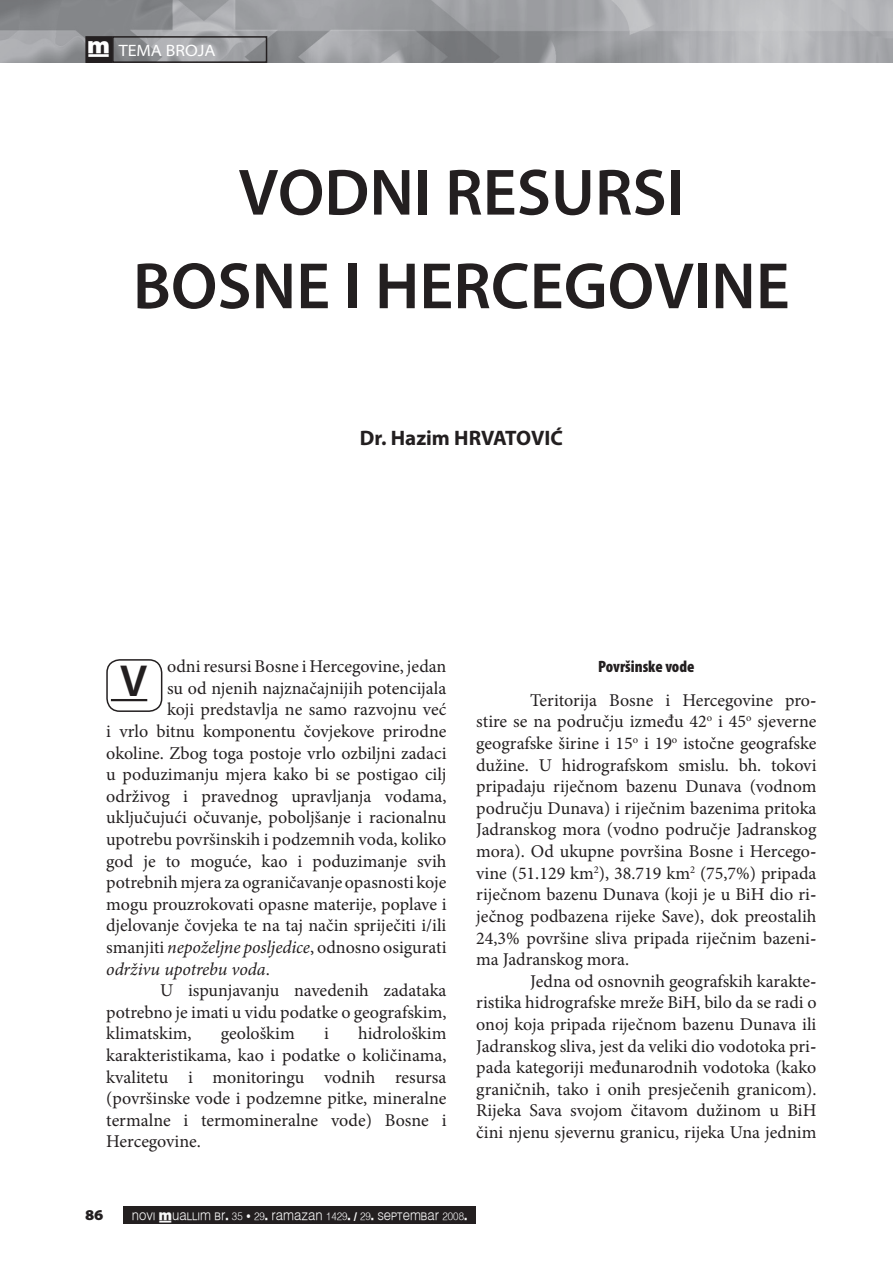
<style>
.page{position:relative;width:893px;height:1263px;background:#fff}
.page>*{position:absolute;margin:0;border:0;box-sizing:border-box;transform-origin:0 0}
.t1{font:600 66px/93.6px "Myriad Pro";color:#231f20;text-align:center}
.t2{font:600 45px "Myriad Pro";color:#231f20}
.t3{font:700 21px "Myriad Pro";color:#231f20}
.t4{font:18px/21.6px "Minion Pro";color:#231f20;text-align:justify}
.t5{font:italic 18px "Minion Pro";letter-spacing:-.005em;color:#231f20}
.t6{font:900 condensed 16.5px "Myriad Pro";color:#231f20}
.t7{font:semi-expanded 16.5px "Myriad Pro";color:#fff}
.t8{font:900 semi-expanded 15px "Myriad Pro";color:#231f20}
.t9{font:10.8px "Muallim";color:#f9f9f9;scale:.91 1}
.s1{font-family:"Muallim";font-stretch:normal}
.s2{font-style:italic}
.s3{font-style:normal}
</style>
<div class="page">
<img style="left:0;top:0;width:893px;height:62px">
<div style="left:86px;top:37px;width:25px;height:25px;background:#231f20"></div>
<div style="left:85px;top:36px;width:27px;height:27px;border:2px solid #231f20"></div>
<div style="left:112px;top:36px;width:155px;height:27px;border:2px solid #231f20"></div>
<div style="left:123px;top:1206px;width:353px;height:18px;background:#231f20"></div>
<hr style="left:111px;top:699px;width:36px;height:2px;background:#231f20">
<div style="left:106px;top:659px;width:56px;height:53px;border:2px solid #231f20;border-radius:13px"></div>
<p class="t7" style="left:88px;top:41px;width:129px"><span class="s1">†</span> TEMA BROJA</p>
<h1 class="t1" style="left:133px;top:147px;width:658px">VODNI RESURSI<br>BOSNE I HERCEGOVINE</h1>
<p class="t3" style="left:360px;top:424px;width:205px">Dr. Hazim HRVATOVIĆ</p>
<p class="t4" style="left:167px;top:656px;width:281px">odni resursi Bosne i Hercegovine, jedan</p>
<p class="t4" style="left:167px;top:677px;width:281px">su od njenih najznačajnijih potencijala</p>
<p class="t4" style="left:167px;top:699px;width:281px">koji predstavlja ne samo razvojnu već</p>
<p class="t4" style="left:106px;top:720px;width:342px">i vrlo bitnu komponentu čovjekove prirodne</p>
<p class="t4" style="left:106px;top:742px;width:342px">okoline. Zbog toga postoje vrlo ozbiljni zadaci</p>
<p class="t4" style="left:106px;top:764px;width:342px">u poduzimanju mjera kako bi se postigao cilj</p>
<p class="t4" style="left:106px;top:785px;width:342px">održivog i pravednog upravljanja vodama,</p>
<p class="t4" style="left:106px;top:807px;width:342px">uključujući očuvanje, poboljšanje i racionalnu</p>
<p class="t4" style="left:106px;top:828px;width:342px">upotrebu površinskih i podzemnih voda, koliko</p>
<p class="t4" style="left:106px;top:850px;width:342px">god je to moguće, kao i poduzimanje svih</p>
<p class="t4" style="left:106px;top:872px;width:342px">potrebnih mjera za ograničavanje opasnosti koje</p>
<p class="t4" style="left:106px;top:893px;width:342px">mogu prouzrokovati opasne materije, poplave i</p>
<p class="t4" style="left:106px;top:915px;width:342px">djelovanje čovjeka te na taj način spriječiti i/ili</p>
<p class="t4" style="left:106px;top:936px;width:342px">smanjiti <span class="s2">nepoželjne posljedice</span>, odnosno osigurati</p>
<p class="t5" style="left:106px;top:957px;width:165px">održivu upotrebu voda<span class="s3">.</span></p>
<p class="t4" style="left:160px;top:980px;width:288px">U ispunjavanju navedenih zadataka</p>
<p class="t4" style="left:106px;top:1001px;width:342px">potrebno je imati u vidu podatke o geografskim,</p>
<p class="t4" style="left:106px;top:1023px;width:87px">klimatskim,</p>
<p class="t4" style="left:221px;top:1023px;width:75px">geološkim</p>
<p class="t4" style="left:324px;top:1023px;width:6px">i</p>
<h2 class="t2" style="left:120px;top:656px;width:29px">V</h2>
<p class="t4" style="left:106px;top:1023px;width:342px;text-indent:252px">hidrološkim karakteristikama, kao i podatke o količinama, kvalitetu i monitoringu vodnih resursa (površinske vode i podzemne pitke, mineralne termalne i termomineralne vode) Bosne i Hercegovine.</p>
<p class="t6" style="left:598px;top:657px;width:98px">Površinske vode</p>
<p class="t4" style="left:476px;top:689px;width:342px;text-indent:54px">Teritorija Bosne i Hercegovine pros stire se na području između 42<sup>o</sup> i 45<sup>o</sup> sjeverne geografske širine i 1 5<sup>o</sup> i 1 9<sup>o</sup> istočne geografske dužine. U hidrografskom smislu. bh. tokovi pripadaju riječnom bazenu Dunava (vodnom području Dunava) i riječnim bazenima pritoka Jadranskog mora (vodno područje Jadranskog mora). Od ukupne površina Bosne i Hercegov vine (51 .1 29 km<sup>2</sup>), 38.71 9 km<sup>2</sup> (75,7%) pripada riječnom bazenu Dunava (koji je u BiH dio rij ječnog podbazena rijeke Save), dok preostalih 24,3% površine sliva pripada riječnim bazenim ma Jadranskog mora.</p>
<p class="t4" style="left:476px;top:970px;width:342px;text-indent:54px">Jedna od osnovnih geografskih karakter ristika hidrografske mreže BiH, bilo da se radi o onoj koja pripada riječnom bazenu Dunava ili Jadranskog sliva, jest da veliki dio vodotoka prip pada kategoriji međunarodnih vodotoka (kako graničnih, tako i onih presječenih granicom).<br>Rijeka Sava svojom čitavom dužinom u BiH čini njenu sjevernu granicu, rijeka Una jednim</p>
<p class="t8" style="left:85px;top:1206px;width:20px">86</p>
<p class="t9" style="left:132px;top:1209px;width:370px">NOVI †UALLIM BR. 35 • 29. RAMAZAN 1429. / 29. SEPTEMBAR 2008.</p>
</div>
